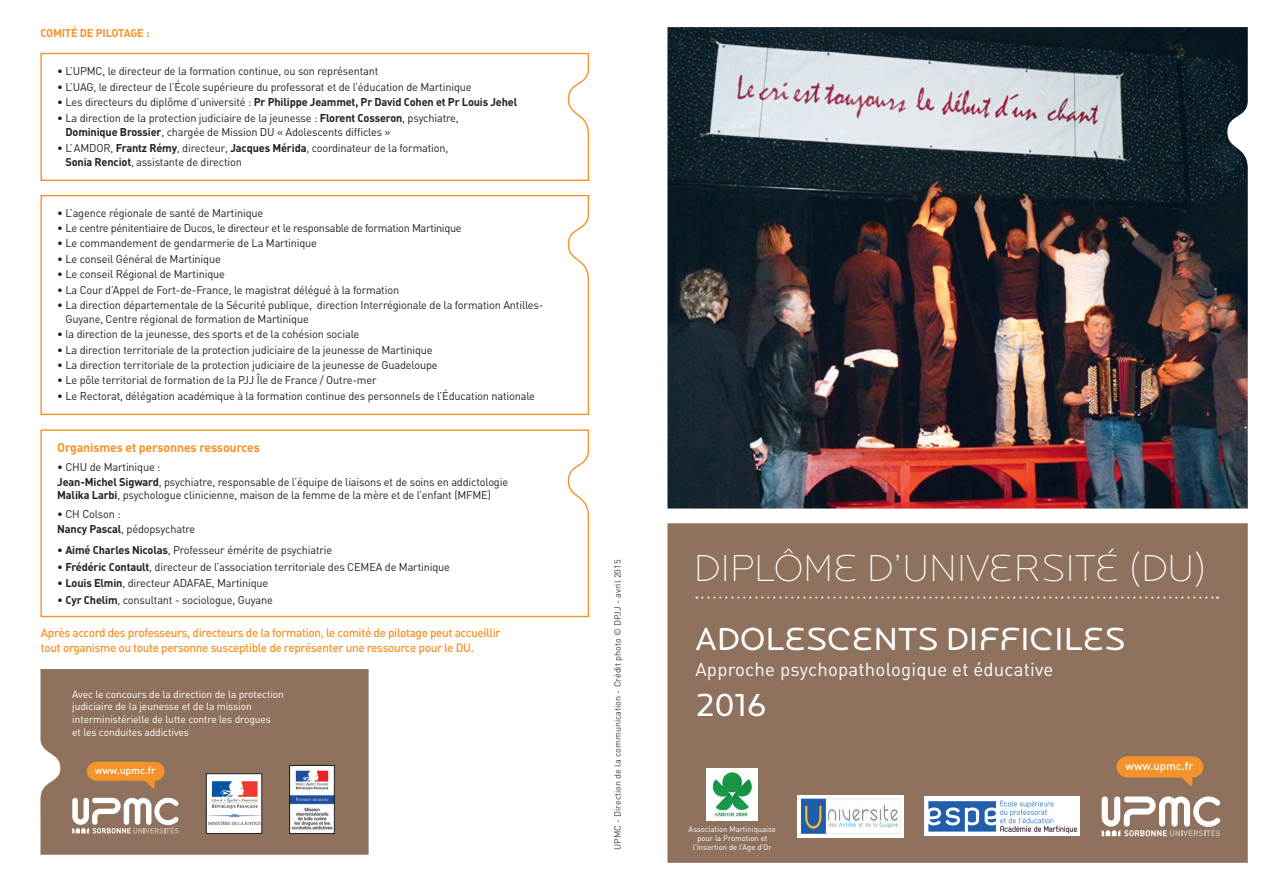
<style>
.page{position:relative;width:1276px;height:893px;background:#fff}
.page>*{position:absolute;margin:0;border:0;box-sizing:border-box;transform-origin:0 0}
.t1{font:200 39px "Locator Display";color:#fff}
.t2{font:33.15px "Locator Display";color:#fff}
.t3{font:18.6px "DIN";letter-spacing:.01em;color:#fff}
.t4{font:700 12.6px "DIN";letter-spacing:-.015em;color:#f6922a}
.t5{font:500 12px/14.4px "DIN";letter-spacing:-.03em;color:#f6922a}
.t6{font:11.25px/14px "DIN";letter-spacing:-.015em;color:#231f20}
.t7{font:700 11.25px "DIN";letter-spacing:-.015em;color:#231f20}
.t8{font:700 11.25px "DIN";letter-spacing:-.015em;color:#f6922a}
.t9{font:500 11.25px "DIN";color:#fff}
.t10{font:10.5px/12.6px "DIN";letter-spacing:-.01em;color:#fff}
.t11{font:500 10.2px "DIN";color:#fff}
.t12{font:9px "DIN";color:#3e3e3f}
.t13{font:7.8px/9.1px "DIN";color:#fff;text-align:center}
.s1{font-weight:400}
.s2{font-weight:700}
</style>
<div class="page">
<div style="left:667px;top:523px;width:580px;height:340px;background:#8f725d"></div>
<img style="left:667px;top:27px;width:580px;height:482px">
<svg style="left:696px;top:597px;width:522px;height:2px"></svg>
<svg style="left:40px;top:52px;width:550px;height:129px"></svg>
<svg style="left:40px;top:194px;width:550px;height:222px"></svg>
<svg style="left:40px;top:429px;width:550px;height:189px"></svg>
<div style="left:40px;top:669px;width:329px;height:186px;background:#8f725d"></div>
<svg style="left:72px;top:796px;width:107px;height:37px"></svg>
<svg style="left:87px;top:762px;width:78px;height:26px;background:#d78839"></svg>
<img style="left:208px;top:775px;width:52px;height:57px">
<div style="left:206px;top:773px;width:56px;height:61px;border:1px solid #231f20"></div>
<img style="left:291px;top:767px;width:41px;height:65px">
<div style="left:289px;top:765px;width:45px;height:69px;border:1px solid #231f20"></div>
<svg style="left:1101px;top:795px;width:119px;height:41px"></svg>
<svg style="left:1116px;top:756px;width:87px;height:30px;background:#d5873a"></svg>
<img style="left:707px;top:768px;width:51px;height:53px">
<svg style="left:797px;top:795px;width:106px;height:42px"></svg>
<img style="left:802px;top:799px;width:101px;height:38px">
<div style="left:924px;top:796px;width:156px;height:40px;background:#fff"></div>
<img style="left:924px;top:800px;width:154px;height:34px">
<p class="t8" style="left:40px;top:26px;width:111px">COMITÉ DE PILOTAGE :</p>
<p class="t6" style="left:57px;top:64px;width:323px">• L’UPMC, le directeur de la formation continue, ou son représentant</p>
<p class="t6" style="left:57px;top:79px;width:416px">• L’UAG, le directeur de l’École supérieure du professorat et de l’éducation de Martinique</p>
<p class="t7" style="left:57px;top:95px;width:461px"><span class="s1">• Les directeurs du diplôme d’université :</span> Pr Philippe Jeammet, Pr David Cohen et Pr Louis Jehel</p>
<p class="t6" style="left:65px;top:110px;width:395px;text-indent:-8px">• La direction de la protection judiciaire de la jeunesse : <span class="s2">Florent Cosseron</span>, psychiatre,<br><span class="s2">Dominique Brossier</span>, chargée de Mission DU « Adolescents difficles »</p>
<p class="t6" style="left:65px;top:141px;width:384px;text-indent:-8px">• L’AMDOR, <span class="s2">Frantz Rémy</span>, directeur, <span class="s2">Jacques Mérida</span>, coordinateur de la formation,<br><span class="s2">Sonia Renciot</span>, assistante de direction</p>
<p class="t6" style="left:57px;top:205px;width:208px">• L’agence régionale de santé de Martinique</p>
<p class="t6" style="left:57px;top:221px;width:406px">• Le centre pénitentiaire de Ducos, le directeur et le responsable de formation Martinique</p>
<p class="t6" style="left:57px;top:236px;width:261px">• Le commandement de gendarmerie de La Martinique</p>
<p class="t6" style="left:57px;top:251px;width:165px">• Le conseil Général de Martinique</p>
<p class="t6" style="left:57px;top:267px;width:169px">• Le conseil Régional de Martinique</p>
<p class="t6" style="left:57px;top:282px;width:343px">• La Cour d’Appel de Fort-de-France, le magistrat délégué à la formation</p>
<p class="t6" style="left:65px;top:298px;width:479px;text-indent:-8px">• La direction départementale de la Sécurité publique, direction Interrégionale de la formation Antilles-<br>Guyane, Centre régional de formation de Martinique</p>
<p class="t6" style="left:57px;top:327px;width:304px">• la direction de la jeunesse, des sports et de la cohésion sociale</p>
<p class="t6" style="left:57px;top:342px;width:377px">• La direction territoriale de la protection judiciaire de la jeunesse de Martinique</p>
<p class="t6" style="left:57px;top:358px;width:382px">• La direction territoriale de la protection judiciaire de la jeunesse de Guadeloupe</p>
<p class="t6" style="left:57px;top:373px;width:321px">• Le pôle territorial de formation de la PJJ Île de France / Outre-mer</p>
<p class="t6" style="left:57px;top:389px;width:479px">• Le Rectorat, délégation académique à la formation continue des personnels de l’Éducation nationale</p>
<p class="t4" style="left:57px;top:439px;width:204px">Organismes et personnes ressources</p>
<p class="t6" style="left:57px;top:459px;width:452px;line-height:15px">• CHU de Martinique :<br><span class="s2">Jean-Michel Sigward</span>, psychiatre, responsable de l’équipe de liaisons et de soins en addictologie</p>
<p class="t6" style="left:57px;top:488px;width:435px"><span class="s2">Malika Larbi</span>, psychologue clinicienne, maison de la femme de la mère et de l’enfant (MFME)</p>
<p class="t6" style="left:57px;top:507px;width:140px;line-height:15px">• CH Colson :<br><span class="s2">Nancy Pascal</span>, pédopsychatre</p>
<p class="t6" style="left:57px;top:543px;width:277px">• <span class="s2">Aimé Charles Nicolas</span>, Professeur émérite de psychiatrie</p>
<p class="t6" style="left:57px;top:560px;width:394px">• <span class="s2">Frédéric Contault</span>, directeur de l’association territoriale des CEMEA de Martinique</p>
<p class="t6" style="left:57px;top:576px;width:213px">• <span class="s2">Louis Elmin</span>, directeur ADAFAE, Martinique</p>
<p class="t6" style="left:57px;top:593px;width:217px">• <span class="s2">Cyr Chelim</span>, consultant - sociologue, Guyane</p>
<p class="t12" style="left:612px;top:850px;width:292px;rotate:-90deg">UPMC - Direction de la communication - Crédit photo © DPJJ - avril 2015</p>
<h1 class="t1" style="left:694px;top:549px;width:514px">DIPLÔME D’UNIVERSITÉ (DU)</h1>
<h2 class="t2" style="left:695px;top:621px;width:432px">ADOLESCENTS DIFFICILES</h2>
<h3 class="t3" style="left:695px;top:657px;width:359px">Approche psychopathologique et éducative</h3>
<h2 class="t2" style="left:695px;top:687px;width:73px">2016</h2>
<p class="t5" style="left:41px;top:625px;width:461px">Après accord des professeurs, directeurs de la formation, le comité de pilotage peut accueillir tout organisme ou toute personne susceptible de représenter une ressource pour le DU.</p>
<p class="t10" style="left:72px;top:687px;width:213px">Avec le concours de la direction de la protection judiciaire de la jeunesse et de la mission interministérielle de lutte contre les drogues<br>et les conduites addictives</p>
<p class="t11" style="left:95px;top:764px;width:62px">www.upmc.fr</p>
<p class="t9" style="left:1125px;top:759px;width:69px">www.upmc.fr</p>
<p class="t13" style="left:688px;top:824px;width:89px">Association Martiniquaise pour la Promotion et l’Insertion de l’Age d’Or</p>
</div>
